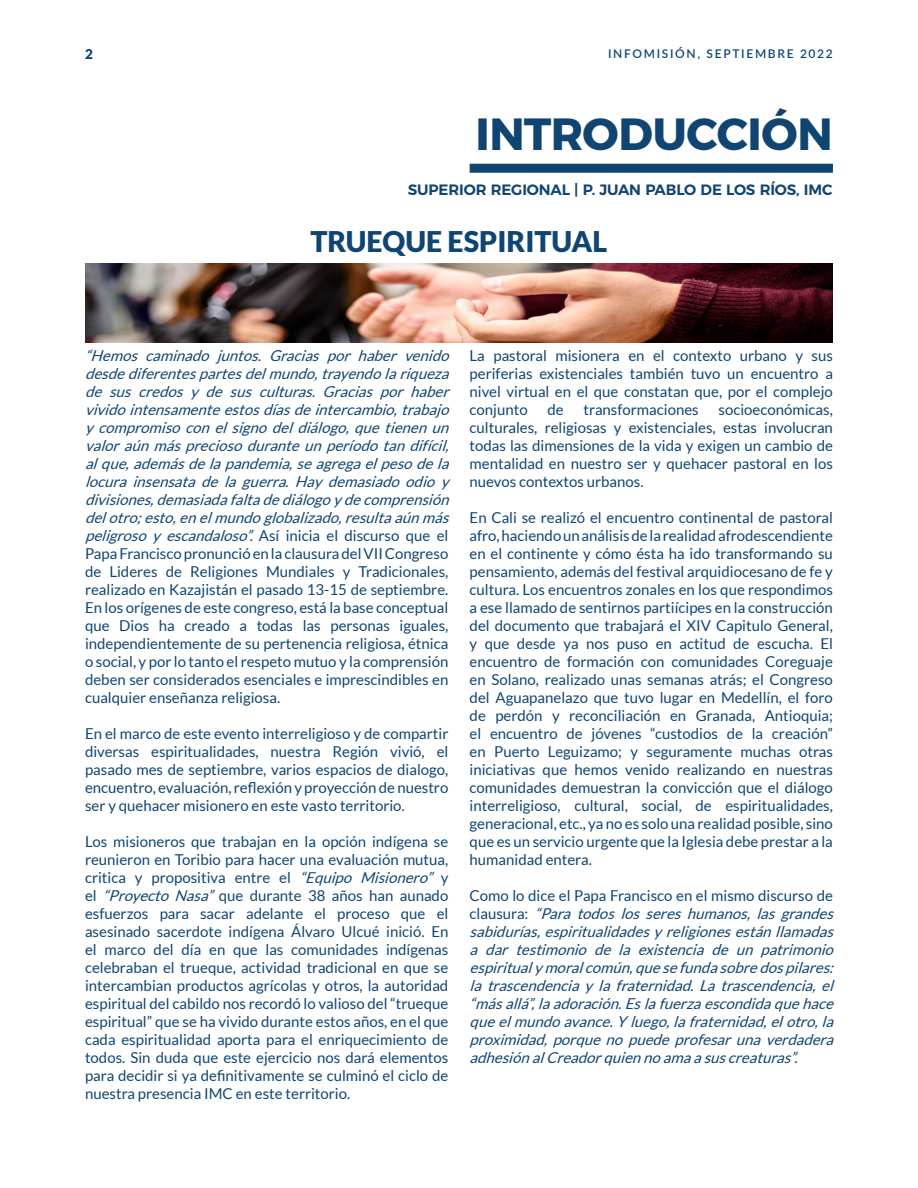
<style>
.page{position:relative;width:918px;height:1188px;background:#fff}
.page>*{position:absolute;margin:0;border:0;box-sizing:border-box;transform-origin:0 0}
.t1{font:700 45px "Montserrat";letter-spacing:-.005em;color:#104572}
.t2{font:900 28.5px "Lato";color:#104572}
.t3{font:15px/18px "Lato";color:#104572;text-align:justify}
.t4{font:italic 15px/18px "Lato";color:#104572}
.t5{font:600 15px "Montserrat";letter-spacing:-.01em;color:#104572}
.t6{font:900 13.5px "Lato";color:#104572}
.t7{font:600 12px "Lato";letter-spacing:.14em;color:#104572}
.s1{font-style:normal}
.s2{font-style:italic}
</style>
<div class="page">
<img style="left:85px;top:264px;width:748px;height:78px">
<div style="left:470px;top:164px;width:363px;height:9px;background:#104572"></div>
<p class="t6" style="left:85px;top:46px;width:9px">2</p>
<p class="t7" style="left:608px;top:45px;width:226px">INFOMISIÓN, SEPTIEMBRE 2022</p>
<h1 class="t1" style="left:475px;top:97px;width:359px">INTRODUCCIÓN</h1>
<p class="t5" style="left:408px;top:177px;width:426px">SUPERIOR REGIONAL | P. JUAN PABLO DE LOS RÍOS, IMC</p>
<h2 class="t2" style="left:311px;top:225px;width:298px">TRUEQUE ESPIRITUAL</h2>
<p class="t4" style="left:85px;top:347px;width:370px">“Hemos caminado juntos. Gracias por haber venido desdediferentespartesdelmundo,trayendolariqueza de sus credos y de sus culturas. Gracias por haber vividointensamenteestosdíasdeintercambio,trabajo ycompromisoconelsignodeldiálogo,quetienenun valoraúnmáspreciosoduranteunperíodotandifícil, alque,ademásdelapandemia,seagregaelpesodela locura insensata de la guerra. Hay demasiado odio y divisiones,demasiadafaltadediálogoydecomprensión delotro;esto,enelmundoglobalizado,resultaaúnmás peligroso y escandaloso”. <span class="s1">As í i n i c i a e l d i s c u r s o q u e e l Papa Francisco pronunció en la clausura del VII Congreso de Lideres de Religiones Mundiales y Tradicionales, realizado en Kazajistán el pasado 13-15 de septiembre.<br>En los orígenes de este congreso, está la base conceptual que Dios ha creado a todas las personas iguales, independientemente de su pertenencia religiosa, étnica o social, y por lo tanto el respeto mutuo y la comprensión deben ser considerados esenciales e imprescindibles en cualquier enseñanza religiosa.</span></p>
<p class="t3" style="left:85px;top:725px;width:365px">En el marco de este evento interreligioso y de compartir diversas espiritualidades, nuestra Región vivió, el pasado mes de septiembre, varios espacios de dialogo, encuentro, evaluación, reflexión y proyección de nuestro ser y quehacer misionero en este vasto territorio.</p>
<p class="t3" style="left:85px;top:833px;width:365px">Los misioneros que trabajan en la opción indígena se reunieron en Toribio para hacer una evaluación mutua, critica y propositiva entre el <span class="s2">“Equipo Misionero”</span> y el <span class="s2">“Proyecto Nasa”</span> que durante 38 años han aunado esfuerzos para sacar adelante el proceso que el asesinado sacerdote indígena Álvaro Ulcué inició. En el marco del día en que las comunidades indígenas celebraban el trueque, actividad tradicional en que se intercambian productos agrícolas y otros, la autoridad espiritual del cabildo nos recordó lo valioso del “trueque espiritual” que se ha vivido durante estos años, en el que cada espiritualidad aporta para el enriquecimiento de todos. Sin duda que este ejercicio nos dará elementos para decidir si ya definitivamente se culminó el ciclo de nuestra presencia IMC en este territorio.</p>
<p class="t3" style="left:470px;top:347px;width:365px">La pastoral misionera en el contexto urbano y sus periferias existenciales también tuvo un encuentro a nivel virtual en el que constatan que, por el complejo conjunto</p>
<p class="t3" style="left:548px;top:401px;width:18px">de</p>
<p class="t3" style="left:584px;top:401px;width:117px">transformaciones</p>
<p class="t3" style="left:470px;top:401px;width:365px;text-indent:249px">socioeconómicas, culturales, religiosas y existenciales, estas involucran todas las dimensiones de la vida y exigen un cambio de mentalidad en nuestro ser y quehacer pastoral en los nuevos contextos urbanos.</p>
<p class="t3" style="left:470px;top:509px;width:365px">En Cali se realizó el encuentro continental de pastoral afro, haciendo un análisis de la realidad afrodescendiente en el continente y cómo ésta ha ido transformando su pensamiento, además del festival arquidiocesano de fe y cultura. Los encuentros zonales en los que respondimos a ese llamado de sentirnos partiícipes en la construcción del documento que trabajará el XIV Capitulo General, y que desde ya nos puso en actitud de escucha. El encuentro de formación con comunidades Coreguaje en Solano, realizado unas semanas atrás; el Congreso del Aguapanelazo que tuvo lugar en Medellín, el foro de perdón y reconciliación en Granada, Antioquia; el encuentro de jóvenes “custodios de la creación” en Puerto Leguizamo; y seguramente muchas otras iniciativas que hemos venido realizando en nuestras comunidades demuestran la convicción que el diálogo interreligioso, cultural, social, de espiritualidades, generacional, etc., ya no es solo una realidad posible, sino que es un servicio urgente que la Iglesia debe prestar a la humanidad entera.</p>
<p class="t4" style="left:470px;top:887px;width:370px"><span class="s1">Como lo dice el Papa Francisco en el mismo discurso de c l a u s u r a :</span> “Para todos los seres humanos, las grandes sabidurías,espiritualidadesyreligionesestánllamadas a dar testimonio de la existencia de un patrimonio espiritualymoralcomún,quesefundasobredospilares: la trascendencia y la fraternidad. La trascendencia, el “másallá”,laadoración.Eslafuerzaescondidaquehace queelmundoavance.Y luego,lafraternidad,elotro,la proximidad, porque no puede profesar una verdadera adhesiónalCreadorquiennoamaasuscreaturas”.</p>
</div>
